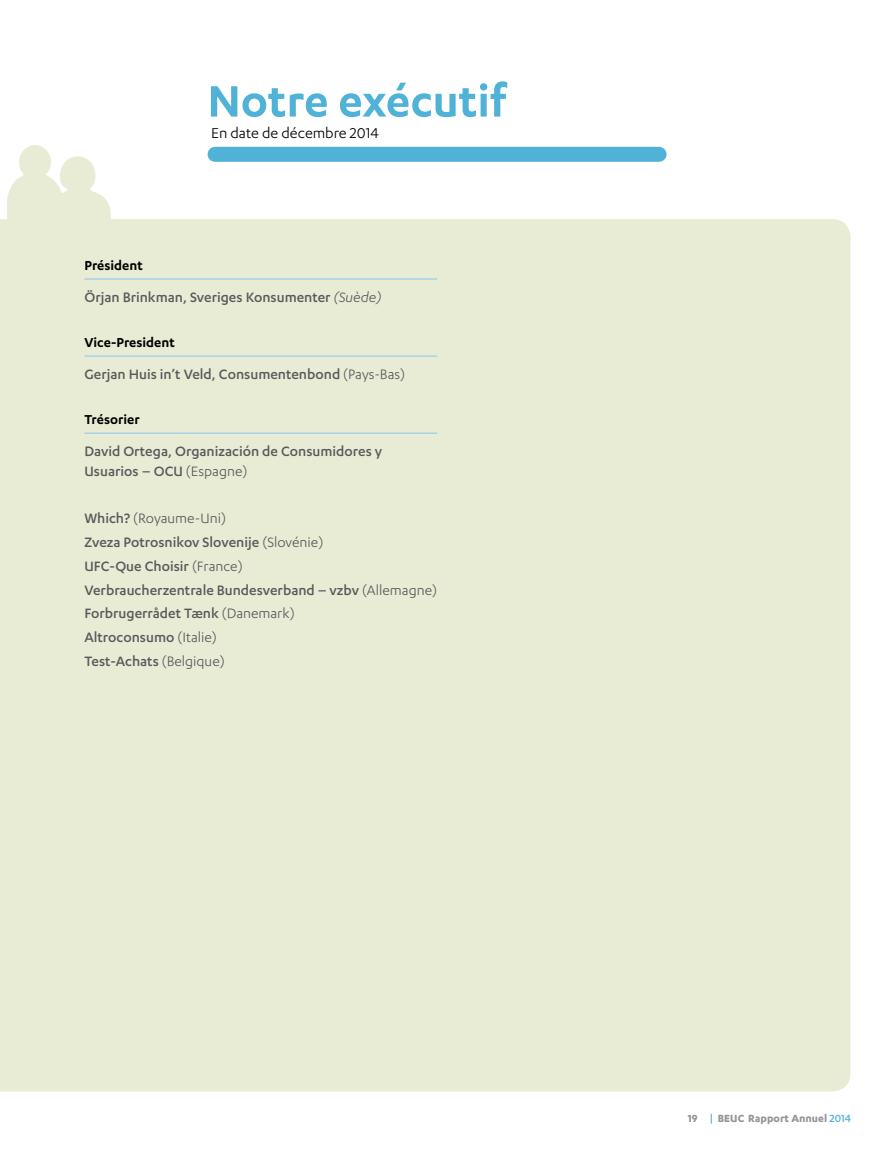
<style>
.page{position:relative;width:893px;height:1149px;background:#fff}
.page>*{position:absolute;margin:0;border:0;box-sizing:border-box;transform-origin:0 0}
.t1{font:600 51px "Karbon";color:#50b2d6}
.t2{font:16.5px "Karbon";color:#000}
.t3{font:500 15.75px/23.7px "Karbon";color:#58595b}
.t4{font:600 15px "Karbon";color:#000}
.t5{font:700 12px "Karbon";color:#939598}
.s1{font-weight:400;font-style:italic}
.s2{font-weight:400}
.s3{font-weight:500;color:#50b2d6}
</style>
<div class="page">
<div style="left:0;top:219px;width:850px;height:872px;background:#e9ecd5"></div>
<svg style="left:0;top:145px;width:112px;height:209px;background:#ebeeda"></svg>
<div style="left:215px;top:147px;width:444px;height:15px;background:#50b2d6"></div>
<hr style="left:84px;top:278px;width:353px;height:2px;background:#a6d3e9">
<hr style="left:84px;top:355px;width:353px;height:2px;background:#a6d3e9">
<hr style="left:84px;top:432px;width:353px;height:2px;background:#a6d3e9">
<h1 class="t1" style="left:208px;top:72px;width:300px">Notre exécutif</h1>
<p class="t2" style="left:211px;top:124px;width:169px">En date de décembre 2014</p>
<p class="t4" style="left:84px;top:257px;width:60px">Président</p>
<p class="t3" style="left:84px;top:285px;width:298px">Örjan Brinkman, Sveriges Konsumenter <span class="s1">(Suède)</span></p>
<p class="t4" style="left:84px;top:334px;width:92px">Vice-President</p>
<p class="t3" style="left:84px;top:362px;width:322px">Gerjan Huis in’t Veld, Consumentenbond <span class="s2">(Pays-Bas)</span></p>
<p class="t4" style="left:84px;top:411px;width:57px">Trésorier</p>
<p class="t3" style="left:84px;top:441px;width:299px;line-height:19.5px">David Ortega, Organización de Consumidores y<br>Usuarios – OCU <span class="s2">(Espagne)</span></p>
<p class="t3" style="left:84px;top:506px;width:354px">Which? <span class="s2">(Royaume-Uni)<br></span>Zveza Potrosnikov Slovenije <span class="s2">(Slovénie)<br></span>UFC-Que Choisir <span class="s2">(France)<br></span>Verbraucherzentrale Bundesverband – vzbv <span class="s2">(Allemagne)<br></span>Forbrugerrådet Tænk <span class="s2">(Danemark)<br></span>Altroconsumo <span class="s2">(Italie)<br></span>Test-Achats <span class="s2">(Belgique)</span></p>
<p class="t5" style="left:688px;top:1110px;width:165px">19 <span class="s3">|</span> BEUC Rapport Annuel <span class="s3">2014</span></p>
</div>
